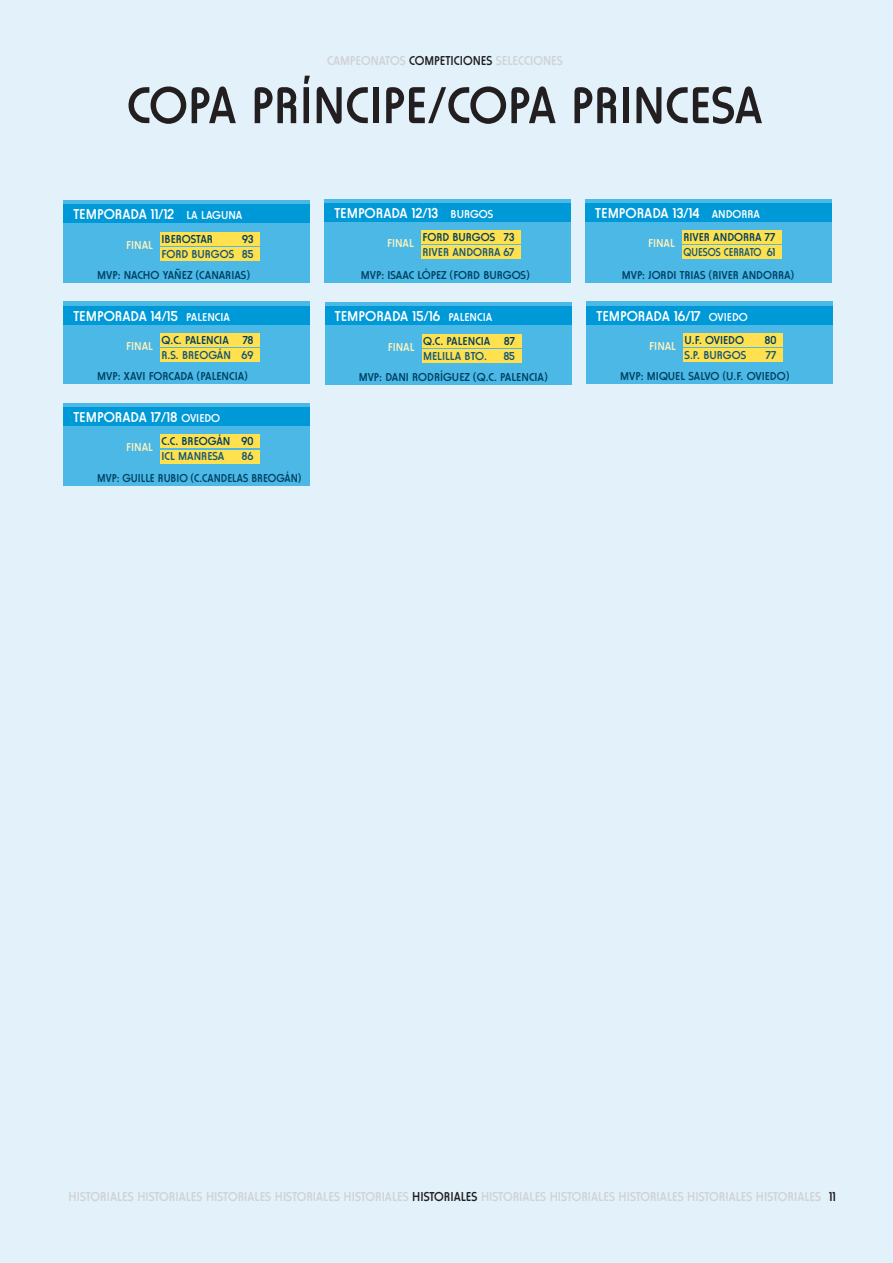
<style>
.page{position:relative;width:893px;height:1263px;background:#e2f1fa}
.page>*{position:absolute;margin:0;border:0;box-sizing:border-box;transform-origin:0 0}
.t1{font:500 54px "Horatio D";color:#231f20;scale:.96 1}
.t2{font:500 15px "Horatio D";color:#fff}
.t3{font:500 13.5px "Horatio D";color:#d1d2d4;scale:.96 1}
.t4{font:500 12px "Horatio D";color:#003f61}
.t5{font:500 12px "Horatio D";color:#13577a}
.t6{font:500 12px "Horatio D";color:#fef2be}
.t7{font:500 12px "Horatio D";color:#003f61;scale:.95 1}
.t8{font:500 12px "Horatio D";color:#13577a;scale:.9 1}
.s1{color:#231f20}
.s2{font-size:12px}
.s3{font-size:13.65px;color:#231f20}
</style>
<div class="page">
<div style="left:64px;top:201px;width:246px;height:82px;background:#4bb8e5"></div>
<div style="left:64px;top:205px;width:246px;height:18px;background:#0099d8"></div>
<div style="left:160px;top:232px;width:100px;height:13px;background:#ffe04e"></div>
<div style="left:160px;top:248px;width:100px;height:13px;background:#ffe04e"></div>
<div style="left:325px;top:199px;width:246px;height:84px;background:#4bb8e5"></div>
<div style="left:325px;top:203px;width:246px;height:18px;background:#0099d8"></div>
<div style="left:421px;top:231px;width:100px;height:13px;background:#ffe04e"></div>
<div style="left:421px;top:246px;width:100px;height:13px;background:#ffe04e"></div>
<div style="left:586px;top:199px;width:246px;height:84px;background:#4bb8e5"></div>
<div style="left:586px;top:203px;width:246px;height:18px;background:#0099d8"></div>
<div style="left:682px;top:231px;width:100px;height:13px;background:#ffe04e"></div>
<div style="left:682px;top:246px;width:100px;height:13px;background:#ffe04e"></div>
<div style="left:64px;top:302px;width:246px;height:82px;background:#4bb8e5"></div>
<div style="left:64px;top:306px;width:246px;height:18px;background:#0099d8"></div>
<div style="left:160px;top:333px;width:100px;height:14px;background:#ffe04e"></div>
<div style="left:160px;top:349px;width:100px;height:13px;background:#ffe04e"></div>
<div style="left:325px;top:303px;width:246px;height:82px;background:#4bb8e5"></div>
<div style="left:325px;top:307px;width:246px;height:18px;background:#0099d8"></div>
<div style="left:422px;top:334px;width:100px;height:13px;background:#ffe04e"></div>
<div style="left:422px;top:349px;width:100px;height:14px;background:#ffe04e"></div>
<div style="left:587px;top:302px;width:246px;height:82px;background:#4bb8e5"></div>
<div style="left:587px;top:306px;width:246px;height:18px;background:#0099d8"></div>
<div style="left:683px;top:333px;width:100px;height:14px;background:#ffe04e"></div>
<div style="left:683px;top:349px;width:100px;height:13px;background:#ffe04e"></div>
<div style="left:64px;top:403px;width:246px;height:82px;background:#4bb8e5"></div>
<div style="left:64px;top:407px;width:246px;height:19px;background:#0099d8"></div>
<div style="left:160px;top:435px;width:100px;height:13px;background:#ffe04e"></div>
<div style="left:160px;top:450px;width:100px;height:13px;background:#ffe04e"></div>
<p class="t3" style="left:327px;top:53px;width:247px">CAMPEONATOS <span class="s1">COMPETICIONES</span> SELECCIONES</p>
<h1 class="t1" style="left:127px;top:73px;width:664px">COPA PRÍNCIPE/COPA PRINCESA</h1>
<p class="t2" style="left:73px;top:205px;width:171px">TEMPORADA 11/12 <span class="s2">LA LAGUNA</span></p>
<p class="t4" style="left:162px;top:232px;width:53px">IBEROSTAR</p>
<p class="t4" style="left:242px;top:232px;width:13px">93</p>
<p class="t5" style="left:162px;top:247px;width:93px">FORD BURGOS 85</p>
<p class="t6" style="left:126px;top:238px;width:28px">FINAL</p>
<p class="t4" style="left:97px;top:268px;width:154px">MVP: NACHO YAÑEZ (CANARIAS)</p>
<p class="t2" style="left:73px;top:307px;width:158px">TEMPORADA 14/15 <span class="s2">PALENCIA</span></p>
<p class="t4" style="left:162px;top:333px;width:93px">Q.C. PALENCIA 78</p>
<p class="t5" style="left:162px;top:348px;width:93px">R.S. BREOGÁN 69</p>
<p class="t6" style="left:126px;top:339px;width:28px">FINAL</p>
<p class="t4" style="left:97px;top:369px;width:152px">MVP: XAVI FORCADA (PALENCIA)</p>
<p class="t2" style="left:73px;top:408px;width:148px">TEMPORADA 17/18 <span class="s2">OVIEDO</span></p>
<p class="t4" style="left:162px;top:434px;width:93px">C.C. BREOGÁN 90</p>
<p class="t5" style="left:162px;top:449px;width:64px">ICL MANRESA</p>
<p class="t5" style="left:242px;top:449px;width:13px">86</p>
<p class="t6" style="left:126px;top:440px;width:28px">FINAL</p>
<p class="t7" style="left:97px;top:470px;width:216px">MVP: GUILLE RUBIO (C.CANDELAS BREOGÁN)</p>
<p class="t2" style="left:334px;top:204px;width:161px">TEMPORADA 12/13 <span class="s2">BURGOS</span></p>
<p class="t4" style="left:422px;top:230px;width:93px">FORD BURGOS 73</p>
<p class="t5" style="left:422px;top:245px;width:93px">RIVER ANDORRA 67</p>
<p class="t6" style="left:387px;top:236px;width:28px">FINAL</p>
<p class="t2" style="left:595px;top:204px;width:166px">TEMPORADA 13/14 <span class="s2">ANDORRA</span></p>
<p class="t4" style="left:683px;top:230px;width:93px">RIVER ANDORRA 77</p>
<p class="t8" style="left:683px;top:245px;width:103px">QUESOS CERRATO 61</p>
<p class="t6" style="left:648px;top:236px;width:28px">FINAL</p>
<p class="t4" style="left:361px;top:268px;width:170px">MVP: ISAAC LÓPEZ (FORD BURGOS)</p>
<p class="t4" style="left:622px;top:268px;width:174px">MVP: JORDI TRIAS (RIVER ANDORRA)</p>
<p class="t2" style="left:335px;top:307px;width:159px">TEMPORADA 15/16 <span class="s2">PALENCIA</span></p>
<p class="t4" style="left:423px;top:333px;width:93px">Q.C. PALENCIA 87</p>
<p class="t5" style="left:423px;top:349px;width:65px">MELILLA BTO.</p>
<p class="t5" style="left:504px;top:349px;width:13px">85</p>
<p class="t6" style="left:388px;top:340px;width:28px">FINAL</p>
<p class="t4" style="left:359px;top:370px;width:190px">MVP: DANI RODRÍGUEZ (Q.C. PALENCIA)</p>
<p class="t2" style="left:596px;top:307px;width:153px">TEMPORADA 16/17 <span class="s2">OVIEDO</span></p>
<p class="t4" style="left:685px;top:333px;width:61px">U.F. OVIEDO</p>
<p class="t4" style="left:765px;top:333px;width:13px">80</p>
<p class="t5" style="left:685px;top:348px;width:63px">S.P. BURGOS</p>
<p class="t5" style="left:766px;top:348px;width:12px">77</p>
<p class="t6" style="left:649px;top:339px;width:28px">FINAL</p>
<p class="t4" style="left:620px;top:369px;width:170px">MVP: MIQUEL SALVO (U.F. OVIEDO)</p>
<p class="t3" style="left:69px;top:1188px;width:800px">HISTORIALES HISTORIALES HISTORIALES HISTORIALES HISTORIALES <span class="s1">HISTORIALES</span> HISTORIALES HISTORIALES HISTORIALES HISTORIALES HISTORIALES <span class="s3">11</span></p>
</div>
